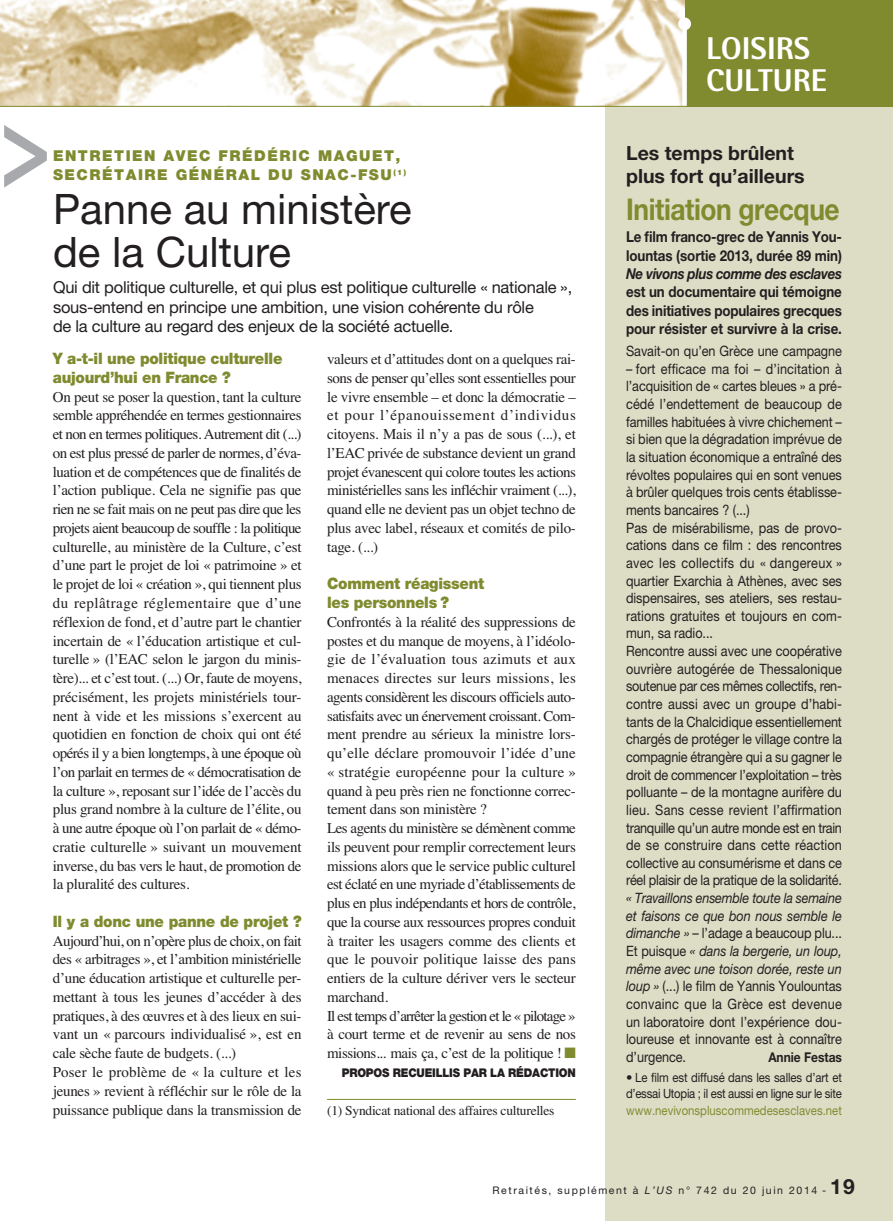
<style>
.page{position:relative;width:893px;height:1221px;background:#fff}
.page>*{position:absolute;margin:0;border:0;box-sizing:border-box;transform-origin:0 0}
.t1{font:500 120px "Helvetica Neue";color:#a7a9ac;scale:.7 1}
.t2{font:42px/43.5px "Helvetica Neue";color:#231f20}
.t3{font:800 31.5px/31.5px "Rotis Semi Sans";color:#fff}
.t4{font:700 30px "Helvetica Neue";letter-spacing:-.015em;color:#808b2f;scale:.88 1}
.t5{font:700 19.5px/23px "Helvetica Neue";color:#231f20}
.t6{font:16.5px/19.5px "Helvetica Neue";letter-spacing:-.015em;color:#231f20}
.t7{font:900 15.75px/18.8px "Helvetica Neue";letter-spacing:-.02em;color:#808b2f;scale:.95 1}
.t8{font:15px/18.8px "Times";letter-spacing:-.02em;color:#231f20;text-align:justify}
.t9{font:700 15px/18.5px "Helvetica Neue";letter-spacing:-.005em;color:#231f20;scale:.89 1}
.t10{font:900 15px/19.5px "Helvetica Neue";letter-spacing:.1em;color:#808b2f}
.t11{font:italic 700 15px "Helvetica Neue";letter-spacing:-.025em;color:#231f20;scale:.89 1}
.t12{font:14.25px/17.7px "Helvetica Neue";letter-spacing:-.005em;color:#231f20;scale:.89 1}
.t13{font:13.5px "Times";letter-spacing:-.02em;color:#231f20}
.t14{font:700 13.5px "Helvetica Neue";letter-spacing:-.005em;color:#231f20;scale:.89 1}
.t15{font:12.75px/16.2px "Helvetica Neue";letter-spacing:-.02em;color:#231f20}
.t16{font:12.75px "Helvetica Neue";letter-spacing:.005em;color:#808b2f;scale:.89 1}
.t17{font:900 12px "Helvetica Neue";letter-spacing:-.02em;color:#231f20;scale:.92 1}
.t18{font:10.5px "Helvetica Neue";letter-spacing:.15em;color:#231f20}
.s1{color:#808b2f}
.s2{font-style:italic}
.s3{font-weight:700;font-size:21px}
</style>
<div class="page">
<div style="left:605px;top:0;width:288px;height:1220px;background:#ddddc6"></div>
<div style="left:684px;top:0;width:209px;height:106px;background:#808b2f"></div>
<img style="left:0;top:0;width:684px;height:106px">
<div style="left:682px;top:25px;width:5px;height:81px;background:#fff"></div>
<div style="left:678px;top:17px;width:13px;height:13px;background:#fff;border-radius:50%"></div>
<hr style="left:0;top:106px;width:893px;height:1px;background:#808b2f">
<hr style="left:327px;top:1098px;width:249px;height:1px;background:#808b2f">
<h1 class="t1" style="left:0;top:101px;width:74px">&gt;</h1>
<p class="t10" style="left:53px;top:147px;width:355px">ENTRETIEN AVEC FRÉDÉRIC MAGUET,<br>SECRÉTAIRE GÉNÉRAL DU SNAC-FSU<sup>(1)</sup></p>
<h2 class="t2" style="left:53px;top:191px;width:360px">Panne au ministère de la Culture</h2>
<p class="t6" style="left:53px;top:279px;width:521px">Qui dit politique culturelle, et qui plus est politique culturelle « nationale », sous-entend en principe une ambition, une vision cohérente du rôle<br>de la culture au regard des enjeux de la société actuelle.</p>
<p class="t7" style="left:53px;top:350px;width:243px">Y a-t-il une politique culturelle aujourd’hui en France ?</p>
<p class="t8" style="left:53px;top:389px;width:250px">On peut se poser la question, tant la culture semble appréhendée en termes gestionnaires et non en termes politiques. Autrement dit (...) on est plus pressé de parler de normes, d’éva&shy;luation et de compétences que de finalités de l’action publique. Cela ne signifie pas que rien ne se fait mais on ne peut pas dire que les projets aient beaucoup de souffle : la politique culturelle, au ministère de la Culture, c’est d’une part le projet de loi « patrimoine » et le projet de loi « création », qui tiennent plus du replâtrage réglementaire que d’une réflexion de fond, et d’autre part le chantier incertain de « l’éducation artistique et cul&shy;turelle » (l’EAC selon le jargon du minis&shy;tère)... et c’est tout. (...) Or, faute de moyens, précisément, les projets ministériels tour&shy;nent à vide et les missions s’exercent au quotidien en fonction de choix qui ont été opérés il y a bien longtemps, à une époque où l’on parlait en termes de « démocratisation de la culture », reposant sur l’idée de l’accès du plus grand nombre à la culture de l’élite, ou à une autre époque où l’on parlait de « démo&shy;cratie culturelle » suivant un mouvement inverse, du bas vers le haut, de promotion de la pluralité des cultures.</p>
<p class="t7" style="left:53px;top:913px;width:263px">Il y a donc une panne de projet ?</p>
<p class="t8" style="left:53px;top:932px;width:250px;text-align:left">Aujourd’hui, on n’opère plus de choix, on fait des « arbitrages », et l’ambition ministérielle d’une éducation artistique et culturelle per&shy;mettant à tous les jeunes d’accéder à des pratiques, à des œuvres et à des lieux en sui&shy;vant un « parcours individualisé », est en cale sèche faute de budgets. (...)<br>Poser le problème de « la culture et les jeunes » revient à réfléchir sur le rôle de la puissance publique dans la transmission de</p>
<p class="t8" style="left:327px;top:351px;width:250px">valeurs et d’attitudes dont on a quelques rai&shy;sons de penser qu’elles sont essentielles pour le vivre ensemble – et donc la démocratie – et pour l’épanouissement d’individus citoyens. Mais il n’y a pas de sous (...), et l’EAC privée de substance devient un grand projet évanescent qui colore toutes les actions ministérielles sans les infléchir vraiment (...), quand elle ne devient pas un objet techno de plus avec label, réseaux et comités de pilo&shy;tage. (...)</p>
<p class="t7" style="left:327px;top:575px;width:167px">Comment réagissent les personnels ?</p>
<p class="t8" style="left:327px;top:614px;width:250px;text-align:left">Confrontés à la réalité des suppressions de postes et du manque de moyens, à l’idéolo&shy;gie de l’évaluation tous azimuts et aux menaces directes sur leurs missions, les agents considèrent les discours officiels auto&shy;satisfaits avec un énervement croissant. Com&shy;ment prendre au sérieux la ministre lors&shy;qu’elle déclare promouvoir l’idée d’une « stratégie européenne pour la culture » quand à peu près rien ne fonctionne correc&shy;tement dans son ministère ?<br>Les agents du ministère se démènent comme ils peuvent pour remplir correctement leurs missions alors que le service public culturel est éclaté en une myriade d’établissements de plus en plus indépendants et hors de contrôle, que la course aux ressources propres conduit à traiter les usagers comme des clients et que le pouvoir politique laisse des pans entiers de la culture dériver vers le secteur marchand.<br>Il est temps d’arrêter la gestion et le « pilotage » à court terme et de revenir au sens de nos missions... mais ça, c’est de la politique ! <span class="s1">■</span></p>
<p class="t17" style="left:342px;top:1068px;width:256px">PROPOS RECUEILLIS PAR LA RÉDACTION</p>
<p class="t13" style="left:327px;top:1105px;width:229px">(1) Syndicat national des affaires culturelles</p>
<h3 class="t3" style="left:706px;top:36px;width:122px">LOISIRS<br>CULTURE</h3>
<h3 class="t5" style="left:626px;top:144px;width:180px">Les temps brûlent plus fort qu’ailleurs</h3>
<h3 class="t4" style="left:626px;top:198px;width:244px">Initiation grecque</h3>
<p class="t9" style="left:626px;top:229px;width:244px">Le film franco-grec de Yannis You&shy;lountas (sortie 2013, durée 89 min)</p>
<p class="t11" style="left:626px;top:268px;width:244px">Ne vivons plus comme des esclaves</p>
<p class="t9" style="left:626px;top:284px;width:244px;text-align:justify">est un documentaire qui témoigne des initiatives populaires grecques pour résister et survivre à la crise.</p>
<p class="t12" style="left:626px;top:344px;width:244px">Savait-on qu’en Grèce une campagne</p>
<p class="t12" style="left:626px;top:361px;width:244px">– fort efficace ma foi – d’incitation à l’acquisition de « cartes bleues » a pré&shy;cédé l’endettement de beaucoup de familles habituées à vivre chichement – si bien que la dégradation imprévue de la situation économique a entraîné des révoltes populaires qui en sont venues à brûler quelques trois cents établisse&shy;ments bancaires ? (...)<br>Pas de misérabilisme, pas de provo - cations dans ce film : des rencontres avec les collectifs du « dangereux » quartier Exarchia à Athènes, avec ses dispensaires, ses ateliers, ses restau&shy;rations gratuites et toujours en com&shy;mun, sa radio...<br>Rencontre aussi avec une coopérative ouvrière autogérée de Thessalonique soutenue par ces mêmes collectifs, ren&shy;contre aussi avec un groupe d’habi&shy;tants de la Chalcidique essentiellement chargés de protéger le village contre la compagnie étrangère qui a su gagner le droit de commencer l’exploitation – très polluante – de la montagne aurifère du lieu. Sans cesse revient l’affirmation tranquille qu’un autre monde est en train de se construire dans cette réaction collective au consumérisme et dans ce réel plaisir de la pratique de la solidarité.</p>
<p class="t12" style="left:626px;top:890px;width:244px;text-align:justify"><span class="s2">« Travaillons ensemble toute la semaine et faisons ce que bon nous semble le dimanche »</span> – l’adage a beaucoup plu...<br>Et puisque <span class="s2">« dans la bergerie, un loup, même avec une toison dorée, reste un loup »</span> (...) le film de Yannis Youlountas convainc que la Grèce est devenue un laboratoire dont l’expérience dou&shy;loureuse et innovante est à connaître d’urgence.</p>
<p class="t14" style="left:768px;top:1052px;width:84px">Annie Festas</p>
<p class="t15" style="left:626px;top:1070px;width:217px">• Le film est diffusé dans les salles d’art et d’essai Utopia ; il est aussi en ligne sur le site</p>
<p class="t16" style="left:626px;top:1105px;width:244px">www.nevivonspluscommedesesclaves.net</p>
<p class="t18" style="left:492px;top:1186px;width:364px">Retraités, supplément à <span class="s2">L’US</span> n° 742 du 20 juin 2014 - <span class="s3">19</span></p>
</div>
